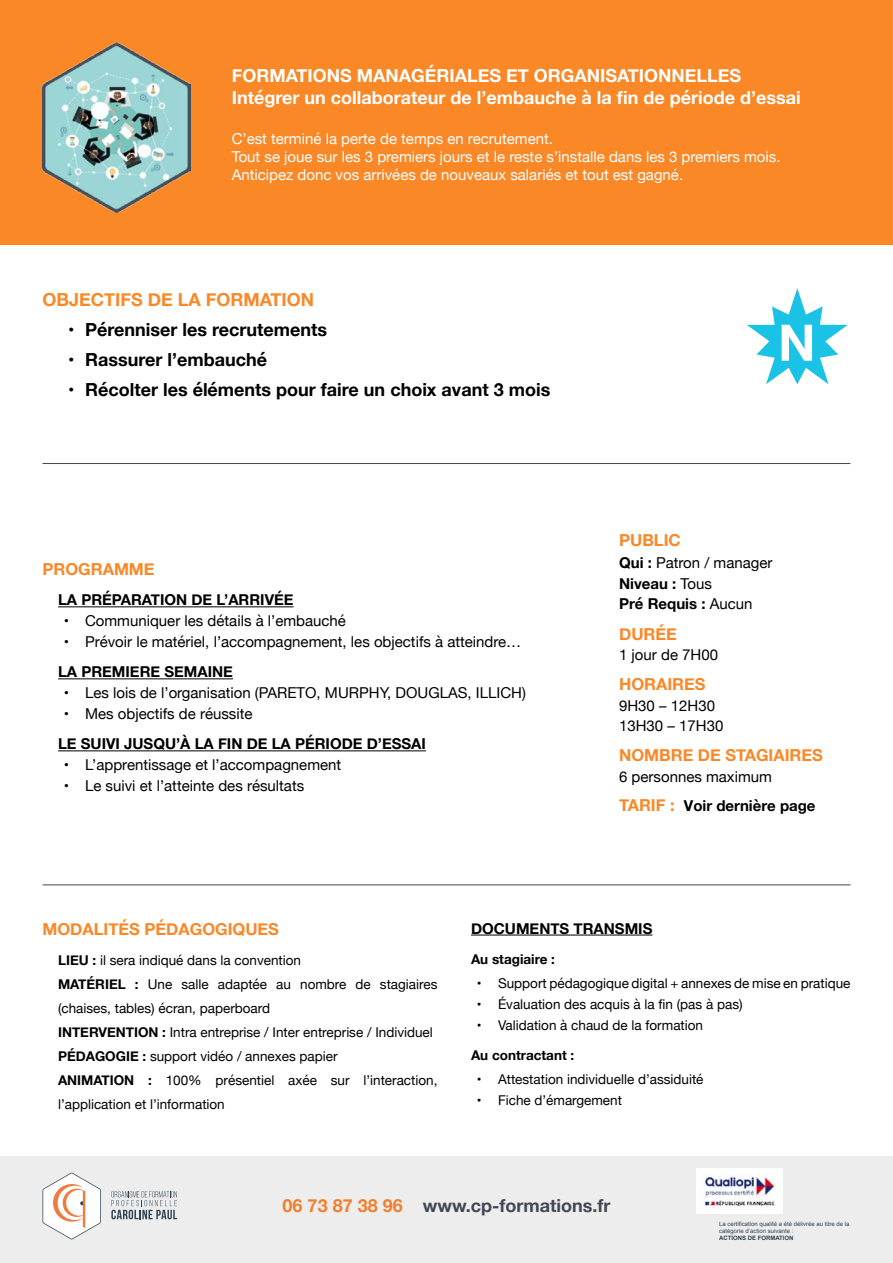
<style>
.page{position:relative;width:893px;height:1263px;background:#fff}
.page>*{position:absolute;margin:0;border:0;box-sizing:border-box;transform-origin:0 0}
.t1{font:700 50.4px "Helvetica Neue";color:#fff}
.t2{font:700 18px/21.6px "Helvetica Neue";color:#fff}
.t3{font:700 18px "Helvetica Neue";color:#000}
.t4{font:700 18px "Helvetica Neue";color:#404854}
.t5{font:700 18px "Helvetica Neue";color:#fa8827}
.t6{font:700 16.5px "Helvetica Neue";color:#fa8827}
.t7{font:15px/20.9px "Helvetica Neue";color:#000}
.t8{font:15px/18px "Helvetica Neue";color:#fff}
.t9{font:700 15px "Helvetica Neue";color:#000}
.t10{font:13.5px/24px "Helvetica Neue";color:#000}
.t11{font:700 13.5px "Helvetica Neue";color:#000}
.t12{font:6px/7.2px "Arial";color:#2f4351}
.t13{font:700 6px "Arial";color:#2f4351}
.s1{font-weight:700}
.s2{font-weight:700;font-size:16.5px;color:#fa8827}
.s3{color:#f0802c}
</style>
<div class="page">
<div style="left:0;top:0;width:893px;height:244px;background:#fa8827"></div>
<div style="left:0;top:1157px;width:893px;height:106px;background:#ededed"></div>
<img style="left:697px;top:1168px;width:85px;height:46px">
<svg style="left:43px;top:1172px;width:58px;height:67px"></svg>
<svg style="left:111px;top:1191px;width:66px;height:28px"></svg>
<img style="left:43px;top:43px;width:148px;height:170px">
<hr style="left:58px;top:606px;width:236px;height:1px;background:#000">
<hr style="left:58px;top:678px;width:175px;height:1px;background:#000">
<hr style="left:58px;top:750px;width:368px;height:1px;background:#000">
<hr style="left:43px;top:463px;width:807px;height:1px;background:#404854">
<hr style="left:43px;top:884px;width:807px;height:1px;background:#404854">
<hr style="left:471px;top:935px;width:181px;height:1px;background:#000">
<svg style="left:747px;top:288px;width:101px;height:96px"></svg>
<h2 class="t2" style="left:232px;top:66px;width:570px">FORMATIONS MANAGÉRIALES ET ORGANISATIONNELLES<br>Intégrer un collaborateur de l’embauche à la fin de période d’essai</h2>
<p class="t8" style="left:232px;top:130px;width:550px">C’est terminé la perte de temps en recrutement.<br>Tout se joue sur les 3 premiers jours et le reste s’installe dans les 3 premiers mois.<br>Anticipez donc vos arrivées de nouveaux salariés et tout est gagné.</p>
<h2 class="t5" style="left:43px;top:285px;width:273px">OBJECTIFS DE LA FORMATION</h2>
<h2 class="t3" style="left:68px;top:315px;width:261px">• Pérenniser les recrutements</h2>
<h2 class="t3" style="left:68px;top:345px;width:200px">• Rassurer l’embauché</h2>
<h2 class="t3" style="left:68px;top:375px;width:484px">• Récolter les éléments pour faire un choix avant 3 mois</h2>
<p class="t6" style="left:43px;top:556px;width:114px">PROGRAMME</p>
<p class="t9" style="left:58px;top:588px;width:237px">LA PRÉPARATION DE L’ARRIVÉE</p>
<p class="t7" style="left:64px;top:611px;width:284px">• Communiquer les détails à l’embauché</p>
<p class="t7" style="left:64px;top:632px;width:459px">• Prévoir le matériel, l’accompagnement, les objectifs à atteindre…</p>
<p class="t9" style="left:58px;top:660px;width:176px">LA PREMIERE SEMAINE</p>
<p class="t7" style="left:64px;top:683px;width:464px">• Les lois de l’organisation (PARETO, MURPHY, DOUGLAS, ILLICH)</p>
<p class="t7" style="left:64px;top:704px;width:190px">• Mes objectifs de réussite</p>
<p class="t9" style="left:58px;top:732px;width:369px">LE SUIVI JUSQU’À LA FIN DE LA PÉRIODE D’ESSAI</p>
<p class="t7" style="left:64px;top:755px;width:279px">• L’apprentissage et l’accompagnement</p>
<p class="t7" style="left:64px;top:776px;width:242px">• Le suivi et l’atteinte des résultats</p>
<h1 class="t1" style="left:778px;top:303px;width:39px">N</h1>
<p class="t6" style="left:619px;top:528px;width:63px">PUBLIC</p>
<p class="t7" style="left:619px;top:553px;width:155px"><span class="s1">Qui :</span> Patron / manager<br><span class="s1">Niveau :</span> Tous<br><span class="s1">Pré Requis :</span> Aucun</p>
<p class="t6" style="left:619px;top:621px;width:59px">DURÉE</p>
<p class="t7" style="left:619px;top:645px;width:100px">1 jour de 7H00</p>
<p class="t6" style="left:619px;top:671px;width:88px">HORAIRES</p>
<p class="t7" style="left:619px;top:696px;width:106px">9H30 – 12H30<br>13H30 – 17H30</p>
<p class="t6" style="left:619px;top:742px;width:205px">NOMBRE DE STAGIAIRES</p>
<p class="t7" style="left:619px;top:762px;width:198px;line-height:29.5px">6 personnes maximum<br><span class="s2">TARIF :</span> <span class="s1">Voir dernière page</span></p>
<p class="t6" style="left:43px;top:916px;width:238px">MODALITÉS PÉDAGOGIQUES</p>
<p class="t10" style="left:58px;top:949px;width:381px"><span class="s1">LIEU :</span> il sera indiqué dans la convention<br><span class="s1">MATÉRIEL :</span> Une salle adaptée au nombre de stagiaires (chaises, tables) écran, paperboard<br><span class="s1">INTERVENTION :</span> Intra entreprise / Inter entreprise / Individuel <span class="s1">PÉDAGOGIE :</span> support vidéo / annexes papier<br><span class="s1">ANIMATION :</span> 100% présentiel axée sur l’interaction, l’application et l’information</p>
<p class="t9" style="left:471px;top:916px;width:183px">DOCUMENTS TRANSMIS</p>
<p class="t11" style="left:471px;top:948px;width:85px">Au stagiaire :</p>
<p class="t10" style="left:477px;top:971px;width:375px">• Support pédagogique digital + annexes de mise en pratique</p>
<p class="t10" style="left:477px;top:992px;width:267px">• Évaluation des acquis à la fin (pas à pas)</p>
<p class="t10" style="left:477px;top:1013px;width:228px">• Validation à chaud de la formation</p>
<p class="t11" style="left:471px;top:1044px;width:105px">Au contractant :</p>
<p class="t10" style="left:477px;top:1067px;width:228px">• Attestation individuelle d’assiduité</p>
<p class="t10" style="left:477px;top:1088px;width:147px">• Fiche d’émargement</p>
<h2 class="t4" style="left:283px;top:1192px;width:329px"><span class="s3">06 73 87 38 96</span> www.cp-formations.fr</h2>
<p class="t12" style="left:719px;top:1220px;width:132px">La certification qualité a été délivrée au titre de la catégorie d’action suivante :</p>
<p class="t13" style="left:719px;top:1234px;width:76px">ACTIONS DE FORMATION</p>
</div>
